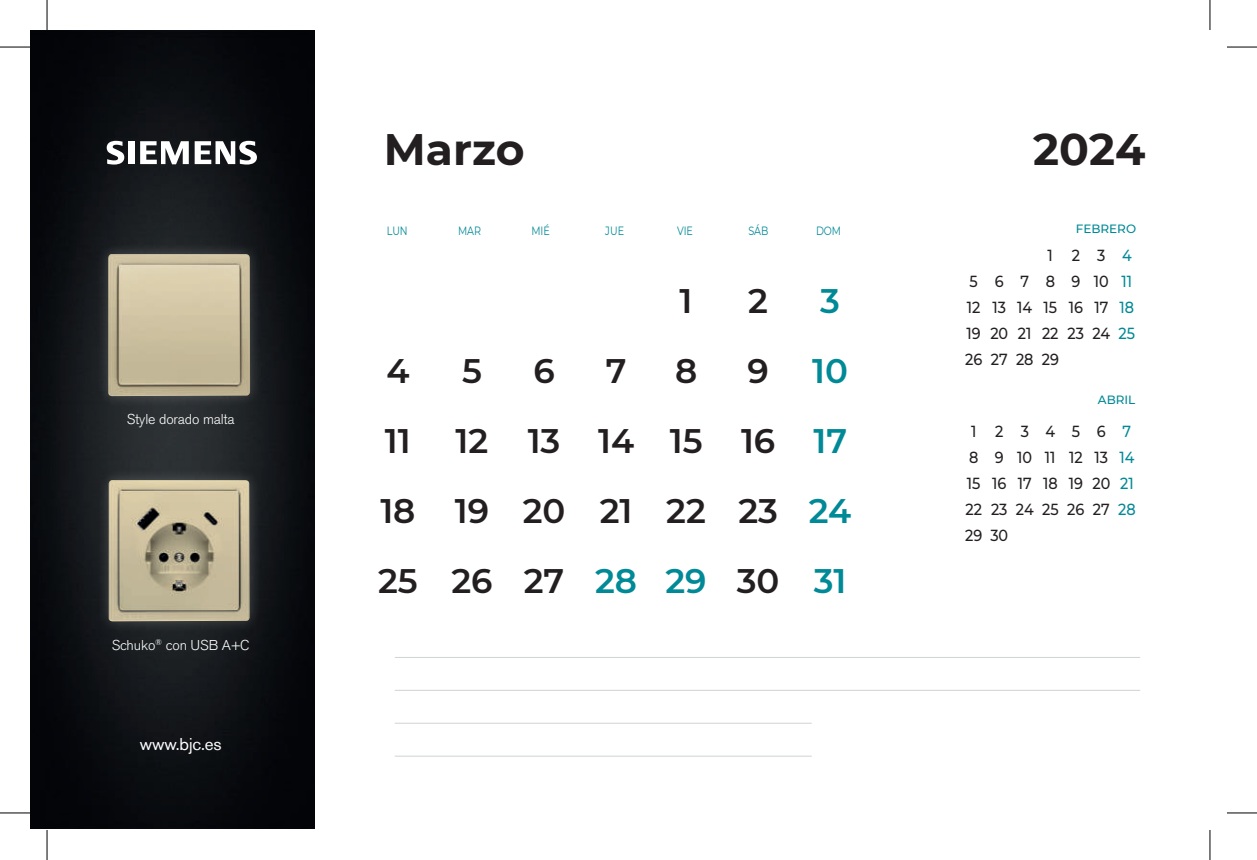
<style>
.page{position:relative;width:1257px;height:860px;background:#fff}
.page>*{position:absolute;margin:0;border:0;box-sizing:border-box;transform-origin:0 0}
.t1{font:700 44px "Montserrat";color:#231f20}
.t2{font:600 34px/70px "Montserrat";color:#231f20}
.t3{font:600 34px "Montserrat";color:#008996}
.t4{font:17px "Akzidenz Grotesk BE";letter-spacing:-.01em;color:#fff}
.t5{font:500 16px/26px "Montserrat";color:#231f20;scale:.9 1}
.t6{font:300 14.2px "Akzidenz Grotesk BE";letter-spacing:-.01em;color:#fff}
.t7{font:12px "Montserrat";color:#008996;scale:.8 1}
.t8{font:500 12px "Montserrat";color:#008996}
.s1{color:#008996}
</style>
<div class="page">
<hr style="left:395px;top:656px;width:744px;height:1px;background:#d1d2d4">
<hr style="left:395px;top:689px;width:744px;height:1px;background:#d1d2d4">
<hr style="left:395px;top:722px;width:416px;height:1px;background:#d1d2d4">
<hr style="left:395px;top:755px;width:416px;height:1px;background:#d1d2d4">
<hr style="left:1226px;top:47px;width:30px;height:1px;background:#000">
<hr style="left:1226px;top:812px;width:30px;height:1px;background:#000">
<hr style="left:1209px;top:0;width:1px;height:30px;background:#000">
<hr style="left:1209px;top:829px;width:1px;height:30px;background:#000">
<img style="left:30px;top:30px;width:284px;height:798px">
<hr style="left:47px;top:829px;width:1px;height:30px;background:#000">
<hr style="left:47px;top:0;width:1px;height:30px;background:#000">
<hr style="left:0;top:812px;width:30px;height:1px;background:#000">
<hr style="left:0;top:47px;width:30px;height:1px;background:#000">
<svg style="left:107px;top:141px;width:27px;height:23px"></svg>
<svg style="left:140px;top:141px;width:49px;height:23px"></svg>
<svg style="left:195px;top:141px;width:62px;height:23px"></svg>
<img style="left:91px;top:237px;width:177px;height:176px">
<img style="left:108px;top:254px;width:142px;height:142px">
<img style="left:91px;top:462px;width:176px;height:176px">
<img style="left:108px;top:480px;width:142px;height:141px">
<p class="t6" style="left:127px;top:411px;width:109px">Style dorado malta</p>
<p class="t6" style="left:112px;top:636px;width:139px">Schuko<sup>®</sup> con USB A+C</p>
<p class="t4" style="left:140px;top:734px;width:83px">www.bjc.es</p>
<h1 class="t1" style="left:384px;top:122px;width:142px">Marzo</h1>
<p class="t7" style="left:386px;top:223px;width:28px">LUN</p>
<p class="t7" style="left:458px;top:223px;width:30px">MAR</p>
<p class="t7" style="left:531px;top:223px;width:25px">MIÉ</p>
<p class="t7" style="left:605px;top:223px;width:25px">JUE</p>
<p class="t7" style="left:677px;top:223px;width:22px">VIE</p>
<p class="t7" style="left:748px;top:223px;width:26px">SÁB</p>
<p class="t7" style="left:816px;top:223px;width:33px">DOM</p>
<h2 class="t2" style="left:679px;top:265px;width:14px">1</h2>
<h2 class="t2" style="left:748px;top:265px;width:21px">2</h2>
<h2 class="t3" style="left:820px;top:279px;width:21px">3</h2>
<h2 class="t2" style="left:386px;top:335px;width:25px">4</h2>
<h2 class="t2" style="left:462px;top:335px;width:21px">5</h2>
<h2 class="t2" style="left:533px;top:335px;width:23px">6</h2>
<h2 class="t2" style="left:605px;top:335px;width:22px">7</h2>
<h2 class="t2" style="left:675px;top:335px;width:24px">8</h2>
<h2 class="t2" style="left:747px;top:335px;width:23px">9</h2>
<h2 class="t3" style="left:812px;top:349px;width:37px">10</h2>
<h2 class="t2" style="left:378px;top:405px;width:475px;text-indent:78px">12 13 14 15 16 <span class="s1">17<br></span>18 19 20 21 22 23 <span class="s1">24<br></span>25 26 27 <span class="s1">28 29</span> 30 <span class="s1">31</span></h2>
<h2 class="t2" style="left:385px;top:405px;width:27px">11</h2>
<h1 class="t1" style="left:1033px;top:122px;width:114px">2024</h1>
<p class="t8" style="left:1075px;top:221px;width:62px">FEBRERO</p>
<p class="t5" style="left:965px;top:242px;width:190px;text-indent:82px">123<span class="s1">4<br></span>5 6 78910<span class="s1">11<br></span>12 13 14 15 16 17 <span class="s1">18<br></span>19 20 21 22 23 24 <span class="s1">25<br></span>26 27 28 29</p>
<p class="t8" style="left:1097px;top:392px;width:39px">ABRIL</p>
<p class="t5" style="left:965px;top:418px;width:191px;text-indent:6px">1 23456<span class="s1">7<br></span>8 9 1011 1213<span class="s1">14<br></span>15 16 17 18 19 20 <span class="s1">21<br></span>22 23 24 25 26 27 <span class="s1">28<br></span>29 30</p>
</div>
